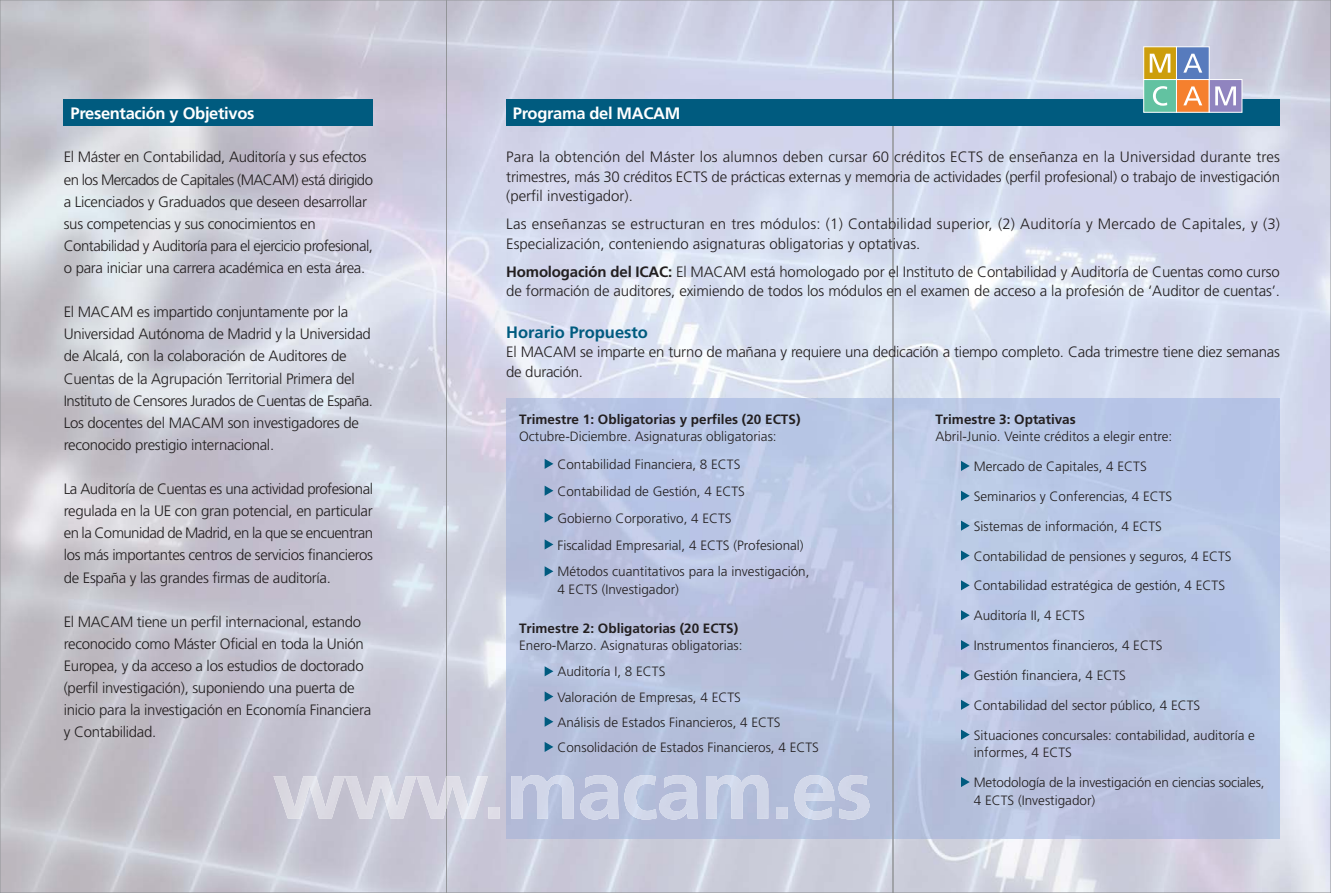
<style>
.page{position:relative;width:1331px;height:893px;background:#fff}
.page>*{position:absolute;margin:0;border:0;box-sizing:border-box;transform-origin:0 0}
.t1{font:700 16.5px "Frutiger";letter-spacing:-.02em;color:#fff}
.t2{font:700 16.5px "Frutiger";color:#005b7f}
.t3{font:300 15px/22px "Frutiger";letter-spacing:-.02em;color:#231f20}
.t4{font:300 15px/19.5px "Frutiger";letter-spacing:.01em;color:#231f20}
.t5{font:300 13.5px/27px "Frutiger";color:#231f20}
.t6{font:700 13.5px "Frutiger";color:#231f20}
.s1{font-weight:700}
</style>
<div class="page">
<img style="left:2px;top:2px;width:1327px;height:889px">
<img style="left:506px;top:398px;width:774px;height:441px">
<div style="left:64px;top:100px;width:309px;height:26px;background:#005b7f"></div>
<div style="left:506px;top:100px;width:774px;height:26px;background:#005b7f"></div>
<div style="left:1143px;top:46px;width:34px;height:34px;background:#cd9e0c;border:1px solid #fff"></div>
<div style="left:1176px;top:46px;width:34px;height:34px;background:#577bbd;border:1px solid #fff"></div>
<div style="left:1143px;top:79px;width:34px;height:34px;background:#62c2a1;border:1px solid #fff"></div>
<div style="left:1176px;top:79px;width:34px;height:34px;background:#f5802e;border:1px solid #fff"></div>
<div style="left:1209px;top:79px;width:33px;height:34px;background:#9084bf;border:1px solid #fff"></div>
<svg style="left:1150px;top:54px;width:20px;height:19px"></svg>
<svg style="left:1183px;top:54px;width:19px;height:19px"></svg>
<svg style="left:1153px;top:86px;width:14px;height:20px"></svg>
<svg style="left:1183px;top:86px;width:19px;height:19px"></svg>
<svg style="left:1215px;top:86px;width:21px;height:19px"></svg>
<svg style="left:545px;top:459px;width:8px;height:10px"></svg>
<svg style="left:545px;top:486px;width:8px;height:10px"></svg>
<svg style="left:545px;top:512px;width:8px;height:11px"></svg>
<svg style="left:545px;top:539px;width:8px;height:10px"></svg>
<svg style="left:545px;top:566px;width:8px;height:10px"></svg>
<svg style="left:545px;top:666px;width:8px;height:10px"></svg>
<svg style="left:545px;top:691px;width:8px;height:11px"></svg>
<svg style="left:545px;top:717px;width:8px;height:10px"></svg>
<svg style="left:545px;top:742px;width:8px;height:10px"></svg>
<svg style="left:961px;top:461px;width:9px;height:10px"></svg>
<svg style="left:961px;top:491px;width:9px;height:10px"></svg>
<svg style="left:961px;top:521px;width:9px;height:10px"></svg>
<svg style="left:961px;top:550px;width:9px;height:11px"></svg>
<svg style="left:961px;top:580px;width:9px;height:10px"></svg>
<svg style="left:961px;top:610px;width:9px;height:10px"></svg>
<svg style="left:961px;top:640px;width:9px;height:10px"></svg>
<svg style="left:961px;top:670px;width:9px;height:10px"></svg>
<svg style="left:961px;top:700px;width:9px;height:10px"></svg>
<svg style="left:961px;top:729px;width:9px;height:11px"></svg>
<svg style="left:961px;top:777px;width:9px;height:10px"></svg>
<svg style="left:273px;top:775px;width:596px;height:44px;background:#c9cee0"></svg>
<p class="t1" style="left:71px;top:106px;width:185px">Presentación y Objetivos</p>
<p class="t3" style="left:64px;top:147px;width:311px">El Máster en Contabilidad, Auditoría y sus efectos en los Mercados de Capitales (MACAM) está dirigido a Licenciados y Graduados que deseen desarrollar sus competencias y sus conocimientos en Contabilidad y Auditoría para el ejercicio profesional, o para iniciar una carrera académica en esta área.</p>
<p class="t3" style="left:64px;top:302px;width:311px">El MACAM es impartido conjuntamente por la Universidad Autónoma de Madrid y la Universidad de Alcalá, con la colaboración de Auditores de Cuentas de la Agrupación Territorial Primera del Instituto de Censores Jurados de Cuentas de España.<br>Los docentes del MACAM son investigadores de reconocido prestigio internacional.</p>
<p class="t3" style="left:64px;top:479px;width:311px;text-align:justify">La Auditoría de Cuentas es una actividad profesional regulada en la UE con gran potencial, en particular en la Comunidad de Madrid, en la que se encuentran los más importantes centros de servicios financieros de España y las grandes firmas de auditoría.</p>
<p class="t3" style="left:64px;top:612px;width:309px">El MACAM tiene un perfil internacional, estando reconocido como Máster Oficial en toda la Unión Europea, y da acceso a los estudios de doctorado (perfil investigación), suponiendo una puerta de inicio para la investigación en Economía Financiera y Contabilidad.</p>
<p class="t1" style="left:513px;top:106px;width:169px">Programa del MACAM</p>
<p class="t3" style="left:506px;top:149px;width:775px;line-height:19.5px;text-align:justify">Para la obtención del Máster los alumnos deben cursar 60 créditos ECTS de enseñanza en la Universidad durante tres trimestres, más 30 créditos ECTS de prácticas externas y memoria de actividades (perfil profesional) o trabajo de investigación (perfil investigador).</p>
<p class="t4" style="left:506px;top:216px;width:775px">Las enseñanzas se estructuran en tres módulos: (1) Contabilidad superior, (2) Auditoría y Mercado de Capitales, y (3)<br>Especialización, conteniendo asignaturas obligatorias y optativas.</p>
<p class="t3" style="left:506px;top:263px;width:775px;line-height:19.5px"><span class="s1">Homologación del ICAC:</span> El MACAM está homologado por el Instituto de Contabilidad y Auditoría de Cuentas como curso de formación de auditores, eximiendo de todos los módulos en el examen de acceso a la profesión de ‘Auditor de cuentas’.</p>
<p class="t2" style="left:506px;top:325px;width:143px">Horario Propuesto</p>
<p class="t3" style="left:506px;top:343px;width:775px;line-height:19.5px">El MACAM se imparte en turno de mañana y requiere una dedicación a tiempo completo. Cada trimestre tiene diez semanas de duración.</p>
<p class="t6" style="left:519px;top:413px;width:283px">Trimestre 1: Obligatorias y perfiles (20 ECTS)</p>
<p class="t5" style="left:557px;top:424px;width:254px;text-indent:-38px">Octubre-Diciembre. Asignaturas obligatorias:<br>Contabilidad Financiera, 8 ECTS Contabilidad de Gestión, 4 ECTS<br>Gobierno Corporativo, 4 ECTS<br>Fiscalidad Empresarial, 4 ECTS (Profesional)<br>Métodos cuantitativos para la investigación,</p>
<p class="t5" style="left:557px;top:577px;width:123px">4 ECTS (Investigador)</p>
<p class="t6" style="left:519px;top:623px;width:221px">Trimestre 2: Obligatorias (20 ECTS)</p>
<p class="t5" style="left:557px;top:634px;width:263px;line-height:25.3px;text-indent:-38px">Enero-Marzo. Asignaturas obligatorias:<br>Auditoría I, 8 ECTS<br>Valoración de Empresas, 4 ECTS<br>Análisis de Estados Financieros, 4 ECTS Consolidación de Estados Financieros, 4 ECTS</p>
<p class="t6" style="left:935px;top:413px;width:142px">Trimestre 3: Optativas</p>
<p class="t5" style="left:935px;top:424px;width:238px">Abril-Junio. Veinte créditos a elegir entre:</p>
<p class="t5" style="left:974px;top:454px;width:175px">Mercado de Capitales, 4 ECTS</p>
<p class="t5" style="left:974px;top:484px;width:200px">Seminarios y Conferencias, 4 ECTS</p>
<p class="t5" style="left:974px;top:514px;width:190px">Sistemas de información, 4 ECTS</p>
<p class="t5" style="left:974px;top:543px;width:259px">Contabilidad de pensiones y seguros, 4 ECTS</p>
<p class="t5" style="left:974px;top:573px;width:253px">Contabilidad estratégica de gestión, 4 ECTS</p>
<p class="t5" style="left:974px;top:603px;width:113px">Auditoría II, 4 ECTS</p>
<p class="t5" style="left:974px;top:633px;width:190px">Instrumentos financieros, 4 ECTS</p>
<p class="t5" style="left:974px;top:663px;width:154px">Gestión financiera, 4 ECTS</p>
<p class="t5" style="left:974px;top:693px;width:228px">Contabilidad del sector público, 4 ECTS</p>
<p class="t5" style="left:974px;top:727px;width:283px;line-height:17.5px">Situaciones concursales: contabilidad, auditoría e informes, 4 ECTS</p>
<p class="t5" style="left:974px;top:775px;width:292px;line-height:17.5px">Metodología de la investigación en ciencias sociales,<br>4 ECTS (Investigador)</p>
</div>
